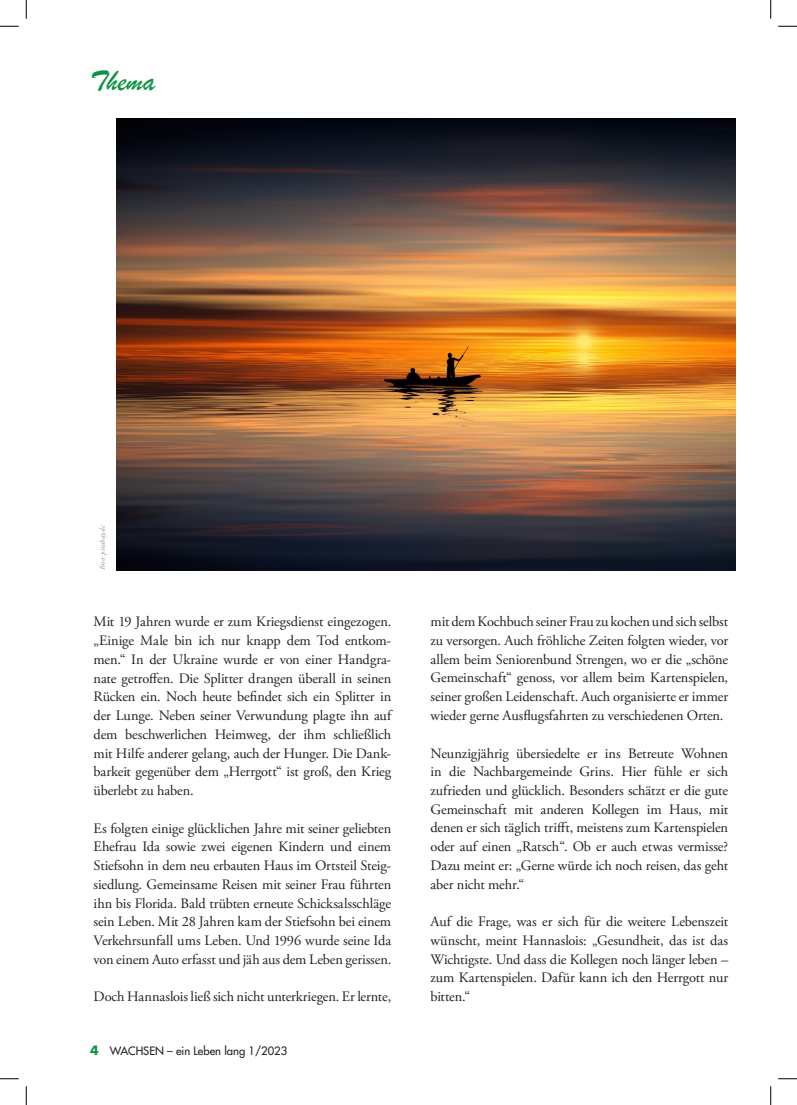
<style>
.page{position:relative;width:797px;height:1105px;background:#fff}
.page>*{position:absolute;margin:0;border:0;box-sizing:border-box;transform-origin:0 0}
.t1{font:30px "Brush Script";color:#0d9344}
.t2{font:14.38px/18.8px "Adobe Garamond Pro";letter-spacing:-.01em;color:#231f20;text-align:justify}
.t3{font:500 11.25px "Futura Std";color:#231f20}
.t4{font:italic 7.5px "Adobe Garamond Pro";letter-spacing:-.005em;color:#939598}
.s1{font-weight:700;font-size:12.5px;color:#0d9344}
.s2{font-style:inherit}
</style>
<div class="page">
<img style="left:116px;top:119px;width:619px;height:451px">
<svg style="left:0;top:25px;width:19px;height:2px"></svg>
<svg style="left:778px;top:25px;width:19px;height:2px"></svg>
<svg style="left:0;top:1078px;width:19px;height:1px"></svg>
<svg style="left:778px;top:1078px;width:19px;height:1px"></svg>
<svg style="left:25px;top:0;width:2px;height:19px"></svg>
<svg style="left:25px;top:1086px;width:2px;height:19px"></svg>
<svg style="left:770px;top:0;width:1px;height:19px"></svg>
<svg style="left:770px;top:1086px;width:1px;height:19px"></svg>
<h1 class="t1" style="left:90px;top:63px;width:67px">Thema</h1>
<p class="t4" style="left:98px;top:570px;width:46px;rotate:-90deg">Foto: pixabay.de</p>
<p class="t2" style="left:94px;top:613px;width:299px">Mit 19 Jahren wurde er zum Kriegsdienst eingezogen. „Einige Male bin ich nur knapp dem Tod entkom&shy;men.“ In der Ukraine wurde er von einer Handgra&shy;nate getroffen. Die Splitter drangen überall in seinen Rücken ein. Noch heute befindet sich ein Splitter in der Lunge. Neben seiner Verwundung plagte ihn auf dem beschwerlichen Heimweg, der ihm schließlich mit Hilfe anderer gelang, auch der Hunger. Die Dank&shy;barkeit gegenüber dem „Herrgott“ ist groß, den Krieg überlebt zu haben.</p>
<p class="t2" style="left:94px;top:819px;width:299px">Es folgten einige glücklichen Jahre mit seiner geliebten Ehefrau Ida sowie zwei eigenen Kindern und einem Stiefsohn in dem neu erbauten Haus im Ortsteil Steig&shy;siedlung. Gemeinsame Reisen mit seiner Frau führten ihn bis Florida. Bald trübten erneute Schicksalsschläge sein Leben. Mit 28 Jahren kam der Stiefsohn bei einem Verkehrsunfall ums Leben. Und 1996 wurde seine Ida von einem Auto erfasst und jäh aus dem Leben gerissen.</p>
<p class="t2" style="left:94px;top:988px;width:299px">Doch Hannaslois ließ sich nicht unterkriegen. Er lernte,</p>
<p class="t3" style="left:90px;top:1043px;width:199px"><span class="s1">4</span> WACHSEN – ein Leben lang <span class="s2">1/2023</span></p>
<p class="t2" style="left:430px;top:613px;width:299px">mit dem Kochbuch seiner Frau zu kochen und sich selbst zu versorgen. Auch fröhliche Zeiten folgten wieder, vor allem beim Seniorenbund Strengen, wo er die „schöne Gemeinschaft“ genoss, vor allem beim Kartenspielen, seiner großen Leidenschaft. Auch organisierte er immer wieder gerne Ausflugsfahrten zu verschiedenen Orten.</p>
<p class="t2" style="left:430px;top:744px;width:299px">Neunzigjährig übersiedelte er ins Betreute Wohnen in die Nachbargemeinde Grins. Hier fühle er sich zufrieden und glücklich. Besonders schätzt er die gute Gemeinschaft mit anderen Kollegen im Haus, mit denen er sich täglich trifft, meistens zum Kartenspielen oder auf einen „Ratsch“. Ob er auch etwas vermisse?<br>Dazu meint er: „Gerne würde ich noch reisen, das geht aber nicht mehr.“</p>
<p class="t2" style="left:430px;top:913px;width:299px">Auf die Frage, was er sich für die weitere Lebenszeit wünscht, meint Hannaslois: „Gesundheit, das ist das Wichtigste. Und dass die Kollegen noch länger leben – zum Kartenspielen. Dafür kann ich den Herrgott nur bitten.“</p>
</div>
